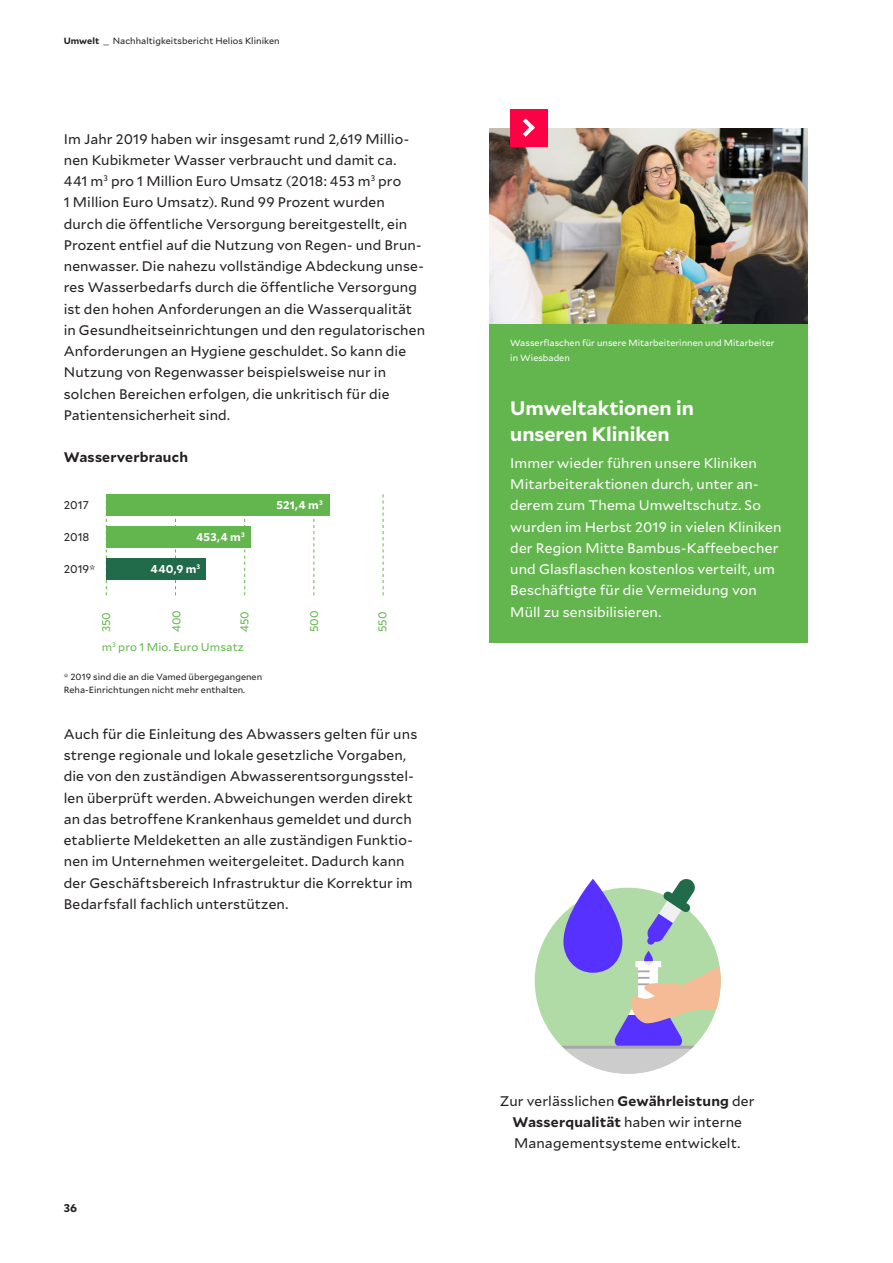
<style>
.page{position:relative;width:893px;height:1263px;background:#fff}
.page>*{position:absolute;margin:0;border:0;box-sizing:border-box;transform-origin:0 0}
.t1{font:700 19.5px/26.5px "Mallory";color:#fff}
.t2{font:13.8px/21.3px "Mallory";letter-spacing:.01em;color:#231f20}
.t3{font:13.8px/21.3px "Mallory";letter-spacing:.01em;color:#fff}
.t4{font:700 13.8px "Mallory";letter-spacing:.015em;color:#231f20}
.t5{font:11.25px "Mallory";color:#63b64d}
.t6{font:700 11.25px "Mallory";letter-spacing:.02em;color:#fff}
.t7{font:11.25px "Mallory";color:#231f20}
.t8{font:700 11.25px "Mallory";color:#231f20}
.t9{font:9px/12.8px "Mallory";letter-spacing:.005em;color:#231f20}
.t10{font:9px/15.9px "Mallory";letter-spacing:.005em;color:#fff}
.s1{font-weight:700}
</style>
<div class="page">
<img style="left:489px;top:128px;width:319px;height:196px">
<div style="left:510px;top:109px;width:37px;height:37px;background:#ff0045"></div>
<svg style="left:523px;top:118px;width:12px;height:19px"></svg>
<div style="left:489px;top:324px;width:319px;height:319px;background:#63b64d"></div>
<div style="left:535px;top:888px;width:186px;height:186px;background:#b1dba6;border-radius:50%"></div>
<svg style="left:106px;top:518px;width:1px;height:77px"></svg>
<svg style="left:175px;top:518px;width:1px;height:77px"></svg>
<svg style="left:244px;top:518px;width:1px;height:77px"></svg>
<svg style="left:313px;top:518px;width:1px;height:77px"></svg>
<svg style="left:383px;top:494px;width:1px;height:101px"></svg>
<div style="left:106px;top:494px;width:224px;height:22px;background:#63b64d"></div>
<div style="left:106px;top:526px;width:145px;height:21px;background:#63b64d"></div>
<div style="left:106px;top:558px;width:100px;height:21px;background:#216b4a"></div>
<svg style="left:565px;top:1049px;width:126px;height:25px;fill:#ccc"></svg>
<hr style="left:558px;top:1046px;width:145px;height:3px;background:#a7a7a7">
<svg style="left:563px;top:879px;width:158px;height:168px"></svg>
<p class="t9" style="left:64px;top:34px;width:217px"><span class="s1">Umwelt</span> _ Nachhaltigkeitsbericht Helios Kliniken</p>
<p class="t2" style="left:64px;top:127px;width:363px">Im Jahr 2019 haben wir insgesamt rund 2,619 Millio&shy;nen Kubikmeter Wasser verbraucht und damit ca.<br>441 m<sup>3</sup> pro 1 Million Euro Umsatz (2018: 453 m<sup>3</sup> pro<br>1 Million Euro Umsatz). Rund 99 Prozent wurden durch die öffentliche Versorgung bereitgestellt, ein Prozent entfiel auf die Nutzung von Regen- und Brun&shy;nenwasser. Die nahezu vollständige Abdeckung unse&shy;res Wasserbedarfs durch die öffentliche Versorgung ist den hohen Anforderungen an die Wasserqualität in Gesundheitseinrichtungen und den regulatorischen Anforderungen an Hygiene geschuldet. So kann die Nutzung von Regenwasser beispielsweise nur in solchen Bereichen erfolgen, die unkritisch für die Patientensicherheit sind.</p>
<p class="t4" style="left:64px;top:447px;width:126px">Wasserverbrauch</p>
<p class="t7" style="left:64px;top:497px;width:27px">2017</p>
<p class="t7" style="left:64px;top:529px;width:27px">2018</p>
<p class="t7" style="left:64px;top:561px;width:33px">2019*</p>
<p class="t6" style="left:196px;top:528px;width:50px">453,4 m<sup>3</sup></p>
<p class="t6" style="left:151px;top:560px;width:51px">440,9 m<sup>3</sup></p>
<p class="t6" style="left:276px;top:496px;width:48px">521,4 m<sup>3</sup></p>
<p class="t5" style="left:98px;top:632px;width:22px;rotate:-90deg">350</p>
<p class="t5" style="left:168px;top:632px;width:24px;rotate:-90deg">400</p>
<p class="t5" style="left:236px;top:632px;width:23px;rotate:-90deg">450</p>
<p class="t5" style="left:306px;top:632px;width:23px;rotate:-90deg">500</p>
<p class="t5" style="left:375px;top:632px;width:22px;rotate:-90deg">550</p>
<p class="t5" style="left:102px;top:639px;width:144px">m<sup>3</sup> pro 1 Mio. Euro Umsatz</p>
<p class="t9" style="left:64px;top:670px;width:200px">* 2019 sind die an die Vamed übergegangenen<br>Reha-Einrichtungen nicht mehr enthalten.</p>
<p class="t2" style="left:64px;top:723px;width:355px">Auch für die Einleitung des Abwassers gelten für uns strenge regionale und lokale gesetzliche Vorgaben, die von den zuständigen Abwasserentsorgungsstel&shy;len überprüft werden. Abweichungen werden direkt an das betroffene Krankenhaus gemeldet und durch etablierte Meldeketten an alle zuständigen Funktio&shy;nen im Unternehmen weitergeleitet. Dadurch kann der Geschäftsbereich Infrastruktur die Korrektur im Bedarfsfall fachlich unterstützen.</p>
<p class="t8" style="left:64px;top:1199px;width:15px">36</p>
<p class="t10" style="left:510px;top:334px;width:266px">Wasserflaschen für unsere Mitarbeiterinnen und Mitarbeiter in Wiesbaden</p>
<h1 class="t1" style="left:510px;top:393px;width:185px">Umweltaktionen in unseren Kliniken</h1>
<p class="t3" style="left:510px;top:451px;width:273px">Immer wieder führen unsere Kliniken Mitarbeiteraktionen durch, unter an&shy;derem zum Thema Umweltschutz. So wurden im Herbst 2019 in vielen Kliniken der Region Mitte Bambus-Kaffeebecher und Glasflaschen kostenlos verteilt, um Beschäftigte für die Vermeidung von Müll zu sensibilisieren.</p>
<p class="t2" style="left:500px;top:1089px;width:256px;text-align:center">Zur verlässlichen <span class="s1">Gewährleistung</span> der<br><span class="s1">Wasserqualität</span> haben wir interne<br>Managementsysteme entwickelt.</p>
</div>
